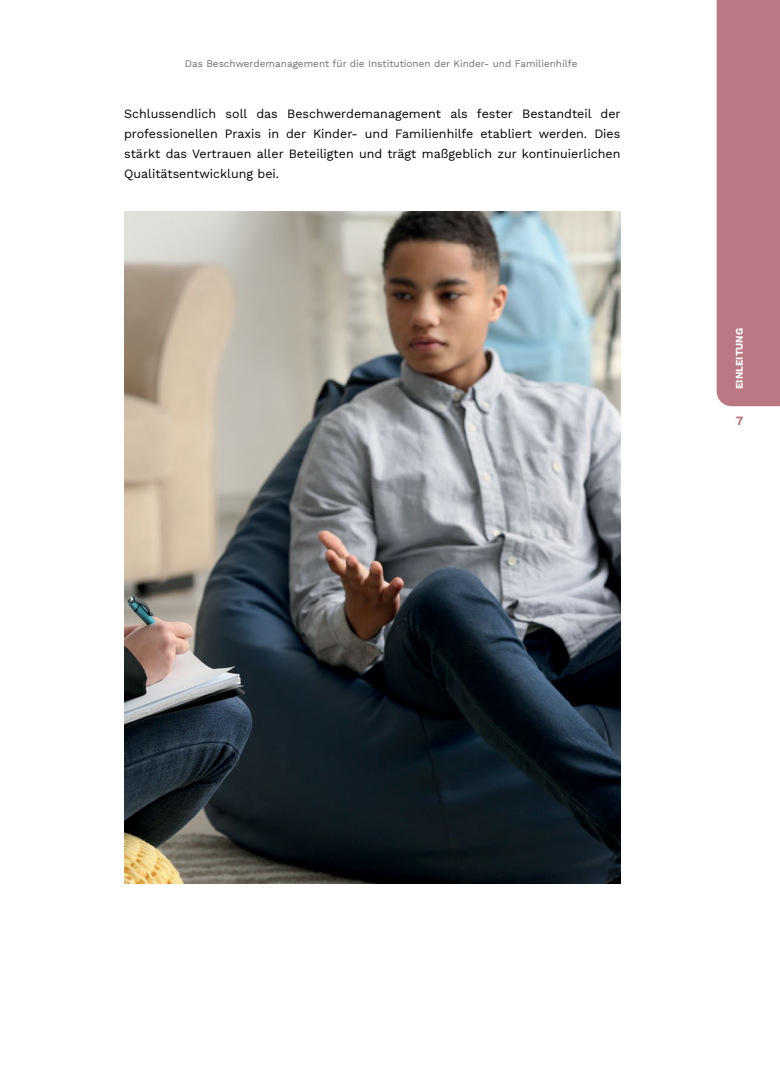
<style>
.page{position:relative;width:780px;height:1088px;background:#fff}
.page>*{position:absolute;margin:0;border:0;box-sizing:border-box;transform-origin:0 0}
.Texte_courant{font:12.5px/20px "Work Sans";color:#000;text-align:justify}
.t1{font:700 12.5px "Work Sans";color:#b97883}
.t2{font:10px "Work Sans";color:#6d6e71}
.t3{font:700 10px "Work Sans";color:#fff}
</style>
<div class="page">
<div style="left:716px;top:0;width:64px;height:406px;background:#b97883"></div>
<img style="left:124px;top:212px;width:496px;height:672px">
<p class="t2" style="left:185px;top:56px;width:394px">Das Beschwerdemanagement für die Institutionen der Kinder- und Familienhilfe</p>
<p class="Texte_courant" style="left:124px;top:103px;width:498px">Schlussendlich soll das Beschwerdemanagement als fester Bestandteil der professionellen Praxis in der Kinder- und Familienhilfe etabliert werden. Dies stärkt das Vertrauen aller Beteiligten und trägt maßgeblich zur kontinuierlichen Qualitätsentwicklung bei.</p>
<p class="t3" style="left:731px;top:389px;width:62px;rotate:-90deg">EINLEITUNG</p>
<p class="t1" style="left:735px;top:411px;width:9px">7</p>
</div>
